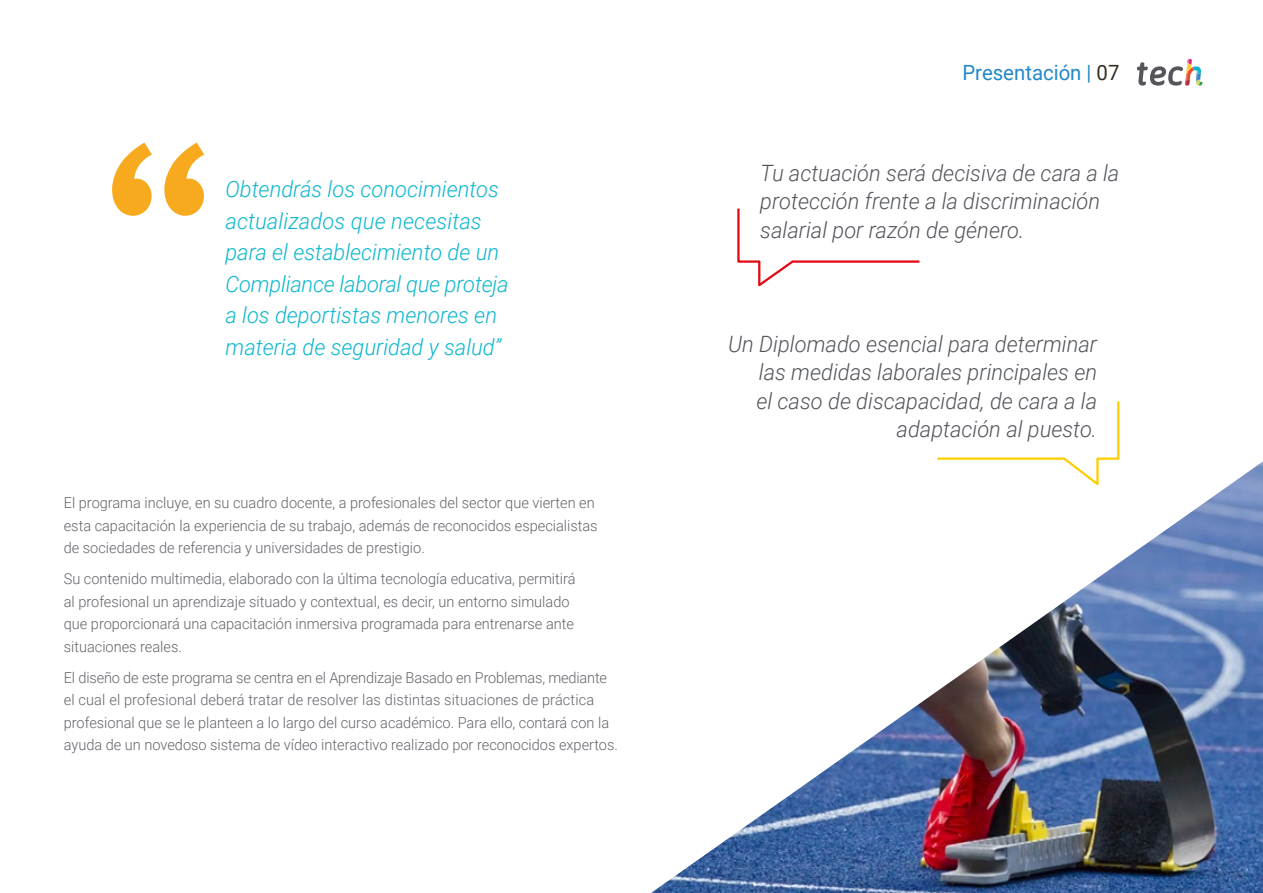
<style>
.page{position:relative;width:1263px;height:893px;background:#fff}
.page>*{position:absolute;margin:0;border:0;box-sizing:border-box;transform-origin:0 0}
.t1{font:italic 300 22.5px/28.5px "Roboto";color:#52555b;text-align:right}
.t2{font:italic 300 22.5px/31.5px "Roboto";color:#0fb6cf}
.t3{font:21px "Roboto";color:#2488c9}
.t4{font:300 15px/22.5px "Roboto";color:#61646a}
.s1{color:#312e20}
</style>
<div class="page">
<img style="left:651px;top:461px;width:612px;height:432px">
<svg style="left:935px;top:401px;width:185px;height:88px"></svg>
<svg style="left:737px;top:208px;width:183px;height:79px"></svg>
<svg style="left:112px;top:143px;width:92px;height:73px"></svg>
<svg style="left:1137px;top:59px;width:65px;height:27px"></svg>
<h1 class="t2" style="left:225px;top:172px;width:285px">Obtendrás los conocimientos actualizados que necesitas para el establecimiento de un<br>Compliance laboral que proteja a los deportistas menores en materia de seguridad y salud”</h1>
<p class="t4" style="left:64px;top:491px;width:535px">El programa incluye, en su cuadro docente, a profesionales del sector que vierten en esta capacitación la experiencia de su trabajo, además de reconocidos especialistas de sociedades de referencia y universidades de prestigio.</p>
<p class="t4" style="left:64px;top:567px;width:513px">Su contenido multimedia, elaborado con la última tecnología educativa, permitirá al profesional un aprendizaje situado y contextual, es decir, un entorno simulado que proporcionará una capacitación inmersiva programada para entrenarse ante situaciones reales.</p>
<p class="t4" style="left:64px;top:666px;width:556px">El diseño de este programa se centra en el Aprendizaje Basado en Problemas, mediante el cual el profesional deberá tratar de resolver las distintas situaciones de práctica profesional que se le planteen a lo largo del curso académico. Para ello, contará con la ayuda de un novedoso sistema de vídeo interactivo realizado por reconocidos expertos.</p>
<h2 class="t3" style="left:962px;top:57px;width:159px">Presentación | <span class="s1">07</span></h2>
<h1 class="t1" style="left:760px;top:158px;width:360px;text-align:left">Tu actuación será decisiva de cara a la protección frente a la discriminación salarial por razón de género.</h1>
<h1 class="t1" style="left:728px;top:329px;width:370px">Un Diplomado esencial para determinar las medidas laborales principales en<br>el caso de discapacidad, de cara a la adaptación al puesto.</h1>
</div>
